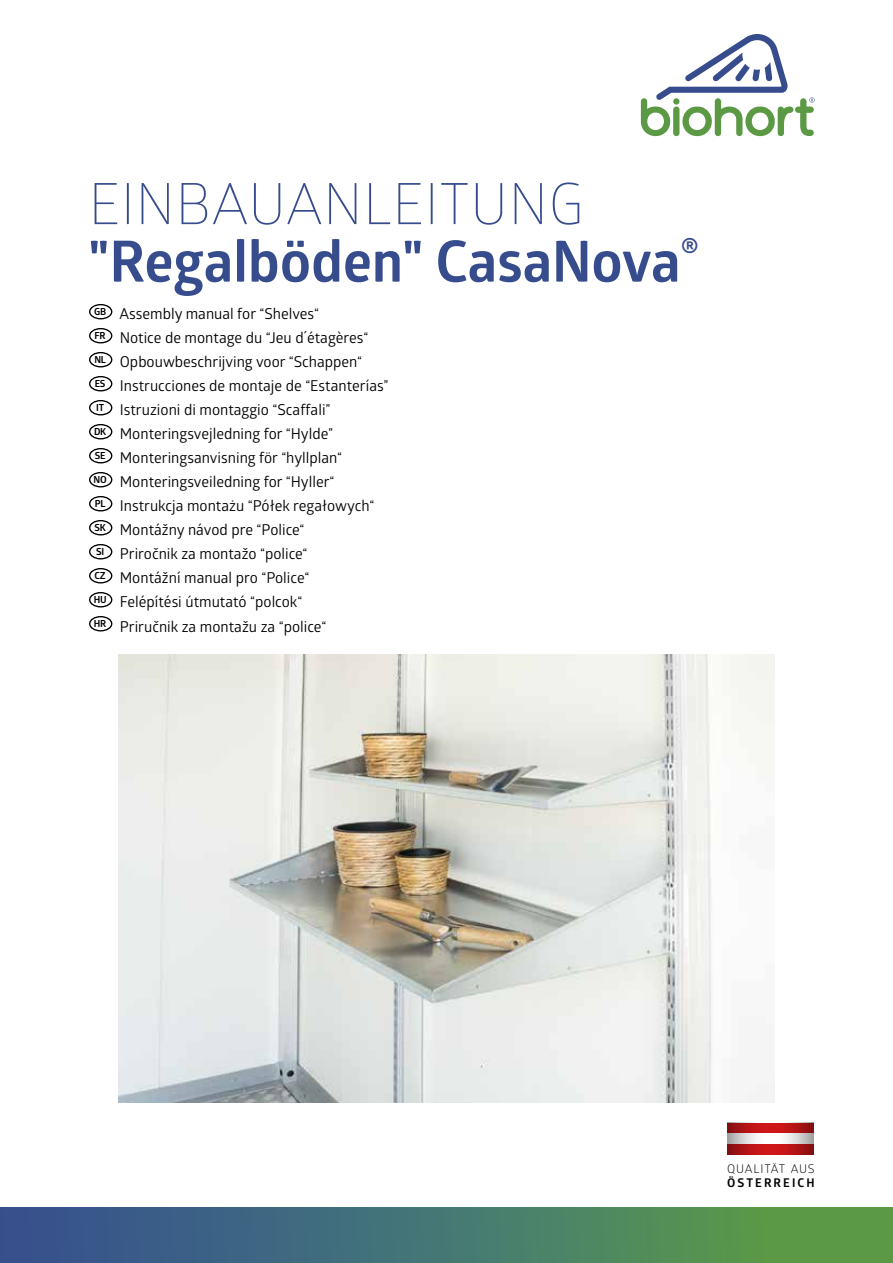
<style>
.page{position:relative;width:893px;height:1263px;background:#fff}
.page>*{position:absolute;margin:0;border:0;box-sizing:border-box;transform-origin:0 0}
.t1{font:300 57.15px "Glober";letter-spacing:.01em;color:#374c8d}
.t2{font:700 57px "Glober";color:#374c8d}
.t3{font:15px/24px "Glober";color:#000}
.t4{font:12px "Glober";letter-spacing:.06em;color:#000}
.t5{font:700 12px "Glober";letter-spacing:.17em;color:#000}
</style>
<div class="page">
<img style="left:119px;top:655px;width:655px;height:447px">
<div style="left:0;top:1208px;width:893px;height:55px;background:linear-gradient(to right,#334f98,#5da243)"></div>
<svg style="left:641px;top:34px;width:174px;height:102px"></svg>
<div style="left:727px;top:1123px;width:86px;height:10px;background:#cd1719"></div>
<div style="left:727px;top:1144px;width:86px;height:11px;background:#cd1719"></div>
<svg style="left:727px;top:1123px;width:29px;height:32px"></svg>
<svg style="left:786px;top:1123px;width:27px;height:32px"></svg>
<div style="left:89px;top:304px;width:23px;height:15px;border:1px solid #000;border-radius:50%"></div>
<div style="left:89px;top:328px;width:23px;height:15px;border:1px solid #000;border-radius:50%"></div>
<div style="left:89px;top:352px;width:23px;height:15px;border:1px solid #000;border-radius:50%"></div>
<div style="left:89px;top:376px;width:23px;height:15px;border:1px solid #000;border-radius:50%"></div>
<div style="left:89px;top:400px;width:23px;height:15px;border:1px solid #000;border-radius:50%"></div>
<div style="left:89px;top:424px;width:23px;height:15px;border:1px solid #000;border-radius:50%"></div>
<div style="left:89px;top:448px;width:23px;height:15px;border:1px solid #000;border-radius:50%"></div>
<div style="left:89px;top:472px;width:23px;height:15px;border:1px solid #000;border-radius:50%"></div>
<div style="left:89px;top:496px;width:23px;height:15px;border:1px solid #000;border-radius:50%"></div>
<div style="left:89px;top:520px;width:23px;height:15px;border:1px solid #000;border-radius:50%"></div>
<div style="left:89px;top:544px;width:23px;height:15px;border:1px solid #000;border-radius:50%"></div>
<div style="left:89px;top:568px;width:23px;height:15px;border:1px solid #000;border-radius:50%"></div>
<div style="left:89px;top:592px;width:23px;height:15px;border:1px solid #000;border-radius:50%"></div>
<div style="left:89px;top:616px;width:23px;height:15px;border:1px solid #000;border-radius:50%"></div>
<h1 class="t1" style="left:88px;top:166px;width:497px">EINBAUANLEITUNG</h1>
<h2 class="t2" style="left:88px;top:220px;width:613px">"Regalböden" CasaNova<sup>®</sup></h2>
<p class="t3" style="left:94px;top:301px;width:297px"><sup>GB</sup> Assembly manual for “Shelves“<br><sup>FR</sup> Notice de montage du “Jeu d´étagères“<br><sup>NL</sup> Opbouwbeschrijving voor “Schappen“<br><sup>ES</sup> Instrucciones de montaje de “Estanterías” <sup>IT</sup> Istruzioni di montaggio “Scaffali”<br><sup>DK</sup> Monteringsvejledning for “Hylde”<br><sup>SE</sup> Monteringsanvisning för “hyllplan“<br><sup>NO</sup> Monteringsveiledning for “Hyller“<br><sup>PL</sup> Instrukcja montażu “Półek regałowych“<br><sup>SK</sup> Montážny návod pre “Police“<br><sup>SI</sup> Priročnik za montažo “police“<br><sup>CZ</sup> Montážní manual pro “Police“<br><sup>HU</sup> Felépítési útmutató “polcok“<br><sup>HR</sup> Priručnik za montažu za “police“</p>
<p class="t4" style="left:727px;top:1160px;width:89px">QUALITÄT AUS</p>
<p class="t5" style="left:727px;top:1174px;width:89px">ÖSTERREICH</p>
</div>
